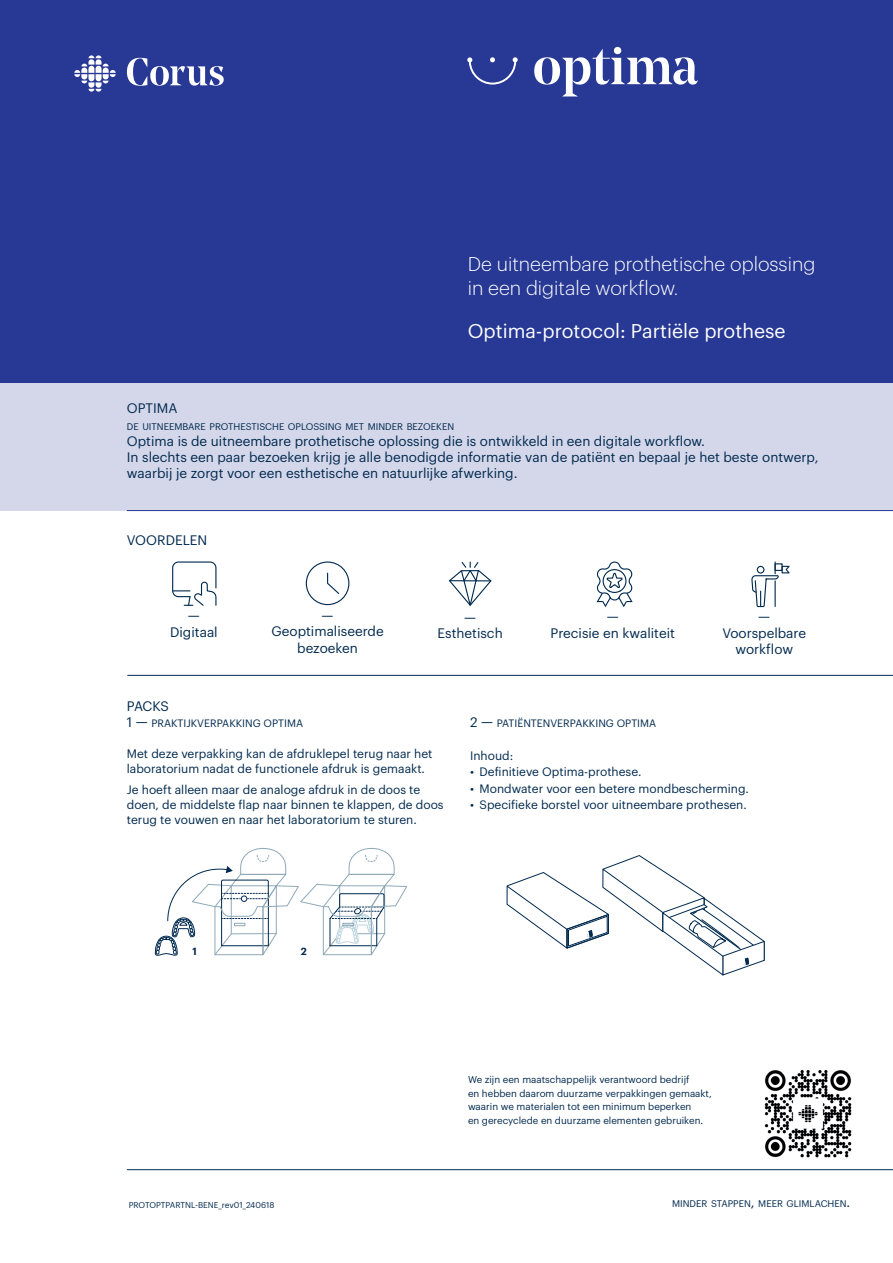
<style>
.page{position:relative;width:893px;height:1263px;background:#fff}
.page>*{position:absolute;margin:0;border:0;box-sizing:border-box;transform-origin:0 0}
.t1{font:300 19.5px/23.4px "Graphik";color:#fff}
.t2{font:19.5px "Graphik";color:#fff}
.t3{font:13.5px/16.2px "Graphik";color:#00294e;text-align:center}
.t4{font:12px/15px "Graphik";color:#00294e}
.t5{font:10.5px "Graphik";color:#00294e}
.t6{font:600 10.2px "Graphik";color:#00294e}
.t7{font:9.75px/13.5px "Graphik";color:#00294e}
.t8{font:9.45px "Graphik";color:#00294e}
.t9{font:8.25px "Graphik";color:#00294e}
.s1{font-size:13.5px}
</style>
<div class="page">
<div style="left:0;top:383px;width:893px;height:127px;background:#d4d7ea"></div>
<div style="left:0;top:0;width:893px;height:383px;background:#273895"></div>
<svg style="left:74px;top:55px;width:42px;height:37px"></svg>
<svg style="left:127px;top:58px;width:97px;height:28px"></svg>
<hr style="left:127px;top:510px;width:766px;height:1px;background:#273895">
<hr style="left:127px;top:1169px;width:766px;height:1px;background:#00294e">
<div style="left:306px;top:561px;width:43px;height:44px;border:1px solid #00294e;border-radius:50%"></div>
<svg style="left:327px;top:572px;width:13px;height:22px"></svg>
<hr style="left:127px;top:675px;width:766px;height:1px;background:#00294e">
<svg style="left:534px;top:47px;width:164px;height:49px"></svg>
<svg style="left:467px;top:57px;width:51px;height:28px"></svg>
<svg style="left:172px;top:561px;width:45px;height:45px"></svg>
<svg style="left:449px;top:561px;width:43px;height:45px"></svg>
<svg style="left:154px;top:848px;width:253px;height:108px"></svg>
<svg style="left:596px;top:561px;width:37px;height:46px"></svg>
<svg style="left:751px;top:561px;width:39px;height:47px"></svg>
<img style="left:764px;top:1069px;width:88px;height:89px">
<svg style="left:506px;top:855px;width:259px;height:121px"></svg>
<h1 class="t1" style="left:468px;top:251px;width:349px">De uitneembare prothetische oplossing in een digitale workflow.</h1>
<h1 class="t2" style="left:468px;top:316px;width:319px">Optima-protocol: Partiële prothese</h1>
<p class="t3" style="left:127px;top:399px;width:52px">OPTIMA</p>
<p class="t8" style="left:127px;top:419px;width:329px">DE UITNEEMBARE PROTHESTISCHE OPLOSSING MET MINDER BEZOEKEN</p>
<p class="t3" style="left:127px;top:432px;width:693px;text-align:left">Optima is de uitneembare prothetische oplossing die is ontwikkeld in een digitale workflow.<br>In slechts een paar bezoeken krijg je alle benodigde informatie van de patiënt en bepaal je het beste ontwerp, waarbij je zorgt voor een esthetische en natuurlijke afwerking.</p>
<p class="t3" style="left:127px;top:531px;width:82px">VOORDELEN</p>
<p class="t3" style="left:271px;top:606px;width:114px">—<br>Geoptimaliseerde bezoeken</p>
<p class="t3" style="left:170px;top:606px;width:49px">—<br>Digitaal</p>
<p class="t3" style="left:722px;top:607px;width:85px">—<br>Voorspelbare workflow</p>
<p class="t3" style="left:550px;top:607px;width:126px">—<br>Precisie en kwaliteit</p>
<p class="t3" style="left:438px;top:607px;width:67px">—<br>Esthetisch</p>
<p class="t3" style="left:127px;top:696px;width:44px">PACKS</p>
<p class="t5" style="left:127px;top:715px;width:178px"><span class="s1">1 —</span> PRAKTIJKVERPAKKING OPTIMA</p>
<p class="t4" style="left:127px;top:745px;width:307px">Met deze verpakking kan de afdruklepel terug naar het laboratorium nadat de functionele afdruk is gemaakt.</p>
<p class="t4" style="left:127px;top:781px;width:318px">Je hoeft alleen maar de analoge afdruk in de doos te doen, de middelste flap naar binnen te klappen, de doos terug te vouwen en naar het laboratorium te sturen.</p>
<p class="t5" style="left:470px;top:715px;width:188px"><span class="s1">2 —</span> PATIËNTENVERPAKKING OPTIMA</p>
<p class="t4" style="left:470px;top:747px;width:45px">Inhoud:</p>
<p class="t4" style="left:470px;top:763px;width:173px">• Definitieve Optima-prothese.</p>
<p class="t4" style="left:470px;top:780px;width:280px">• Mondwater voor een betere mondbescherming.</p>
<p class="t4" style="left:470px;top:796px;width:278px">• Specifieke borstel voor uitneembare prothesen.</p>
<p class="t6" style="left:192px;top:943px;width:6px">1</p>
<p class="t6" style="left:301px;top:943px;width:8px">2</p>
<p class="t9" style="left:129px;top:1198px;width:147px">PROTOPTPARTNL-BENE_rev01_240618</p>
<p class="t7" style="left:468px;top:1072px;width:245px">We zijn een maatschappelijk verantwoord bedrijf<br>en hebben daarom duurzame verpakkingen gemaakt, waarin we materialen tot een minimum beperken<br>en gerecyclede en duurzame elementen gebruiken.</p>
<p class="t8" style="left:672px;top:1197px;width:180px">MINDER STAPPEN<span class="s1">,</span> MEER GLIMLACHEN<span class="s1">.</span></p>
</div>
